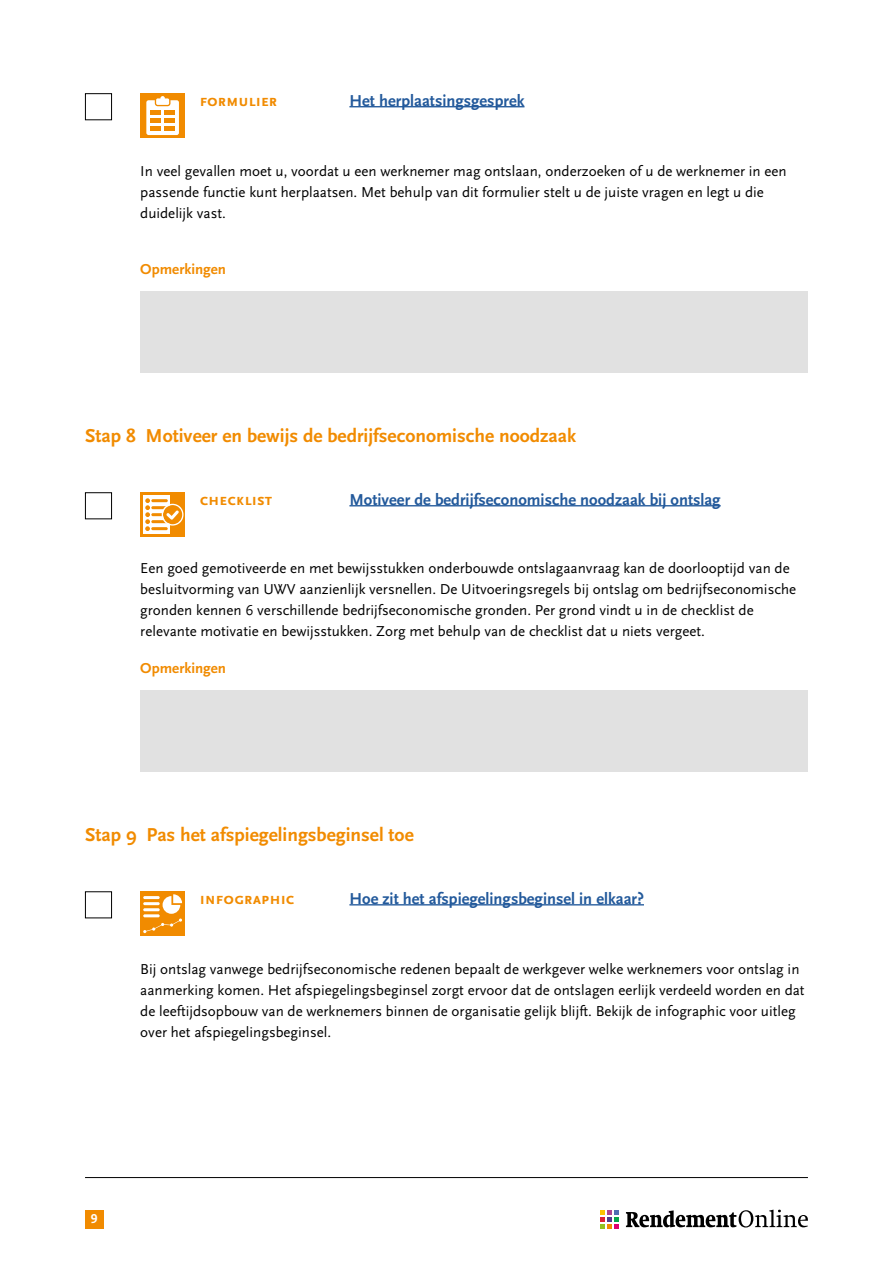
<style>
.page{position:relative;width:893px;height:1263px;background:#fff}
.page>*{position:absolute;margin:0;border:0;box-sizing:border-box;transform-origin:0 0}
.t1{font:700 19.5px "Scala Sans OT";color:#f18b00}
.t2{font:700 16.5px "Scala Sans OT";color:#22599b}
.t3{font:700 16.5px "Scala Sans OT";color:#f18b00}
.t4{font:15px/21px "Scala Sans OT";color:#000}
.t5{font:700 15px "Scala Sans OT";color:#f18b00}
.t6{font:700 13.5px "Scala Sans OT";color:#fff}
</style>
<div class="page">
<hr style="left:85px;top:1177px;width:723px;height:1px;background:#000">
<div style="left:85px;top:1210px;width:18px;height:18px;background:#f18b00"></div>
<svg style="left:626px;top:1209px;width:182px;height:18px"></svg>
<svg style="left:601px;top:1210px;width:18px;height:19px"></svg>
<hr style="left:349px;top:106px;width:175px;height:1px;background:#22599b">
<hr style="left:349px;top:505px;width:372px;height:1px;background:#22599b">
<hr style="left:349px;top:904px;width:295px;height:1px;background:#22599b">
<div style="left:140px;top:291px;width:668px;height:81px;background:#e1e1e1"></div>
<div style="left:140px;top:690px;width:668px;height:81px;background:#e1e1e1"></div>
<div style="left:85px;top:93px;width:27px;height:27px;border:1px solid #000"></div>
<div style="left:140px;top:93px;width:45px;height:45px;background:#f18b00"></div>
<div style="left:146px;top:100px;width:33px;height:35px;background:#fff;border-radius:2px"></div>
<svg style="left:155px;top:97px;width:15px;height:9px"></svg>
<hr style="left:150px;top:127px;width:10px;height:4px;background:#f18b00">
<div style="left:150px;top:110px;width:10px;height:5px;background:#f18b00"></div>
<hr style="left:150px;top:119px;width:10px;height:4px;background:#f18b00">
<hr style="left:165px;top:127px;width:10px;height:4px;background:#f18b00">
<div style="left:165px;top:110px;width:10px;height:5px;background:#f18b00"></div>
<hr style="left:165px;top:119px;width:10px;height:4px;background:#f18b00">
<div style="left:156px;top:98px;width:13px;height:7px;background:#fff;border-radius:2px"></div>
<div style="left:85px;top:492px;width:27px;height:27px;border:1px solid #000"></div>
<div style="left:140px;top:492px;width:45px;height:45px;background:#f18b00"></div>
<div style="left:143px;top:495px;width:27px;height:39px;background:#fff"></div>
<hr style="left:151px;top:499px;width:17px;height:3px;background:#f18b00;border-radius:2px">
<hr style="left:151px;top:506px;width:17px;height:3px;background:#f18b00;border-radius:2px">
<hr style="left:151px;top:513px;width:17px;height:3px;background:#f18b00;border-radius:2px">
<hr style="left:151px;top:520px;width:17px;height:3px;background:#f18b00;border-radius:2px">
<hr style="left:151px;top:527px;width:17px;height:3px;background:#f18b00;border-radius:2px">
<svg style="left:145px;top:498px;width:5px;height:33px"></svg>
<svg style="left:162px;top:504px;width:22px;height:22px"></svg>
<div style="left:85px;top:891px;width:27px;height:27px;border:1px solid #000"></div>
<div style="left:140px;top:891px;width:45px;height:45px;background:#f18b00"></div>
<svg style="left:143px;top:894px;width:39px;height:39px"></svg>
<hr style="left:143px;top:914px;width:17px;height:3px;background:#fff;border-radius:2px">
<p class="t3" style="left:200px;top:91px;width:56px">formulier</p>
<p class="t2" style="left:349px;top:91px;width:177px">Het herplaatsingsgesprek</p>
<p class="t4" style="left:140px;top:161px;width:648px">In veel gevallen moet u, voordat u een werknemer mag ontslaan, onderzoeken of u de werknemer in een passende functie kunt herplaatsen. Met behulp van dit formulier stelt u de juiste vragen en legt u die duidelijk vast.</p>
<p class="t5" style="left:140px;top:261px;width:87px">Opmerkingen</p>
<h1 class="t1" style="left:85px;top:425px;width:493px">Stap 8 Motiveer en bewijs de bedrijfseconomische noodzaak</h1>
<p class="t3" style="left:200px;top:490px;width:74px">CHECKLIST</p>
<p class="t2" style="left:349px;top:490px;width:373px">Motiveer de bedrijfseconomische noodzaak bij ontslag</p>
<p class="t4" style="left:140px;top:557px;width:657px">Een goed gemotiveerde en met bewijsstukken onderbouwde ontslagaanvraag kan de doorlooptijd van de besluitvorming van UWV aanzienlijk versnellen. De Uitvoeringsregels bij ontslag om bedrijfseconomische gronden kennen 6 verschillende bedrijfseconomische gronden. Per grond vindt u in de checklist de relevante motivatie en bewijsstukken. Zorg met behulp van de checklist dat u niets vergeet.</p>
<p class="t5" style="left:140px;top:660px;width:87px">Opmerkingen</p>
<h1 class="t1" style="left:85px;top:824px;width:330px">Stap 9 Pas het afspiegelingsbeginsel toe</h1>
<p class="t3" style="left:200px;top:889px;width:96px">IN FOGRAPHIC</p>
<p class="t2" style="left:349px;top:889px;width:296px">Hoe zit het afspiegelingsbeginsel in elkaar?</p>
<p class="t4" style="left:140px;top:959px;width:666px">Bij ontslag vanwege bedrijfseconomische redenen bepaalt de werkgever welke werknemers voor ontslag in aanmerking komen. Het afspiegelingsbeginsel zorgt ervoor dat de ontslagen eerlijk verdeeld worden en dat de leeftijdsopbouw van de werknemers binnen de organisatie gelijk blijft. Bekijk de infographic voor uitleg over het afspiegelingsbeginsel.</p>
<p class="t6" style="left:91px;top:1211px;width:8px">9</p>
</div>
